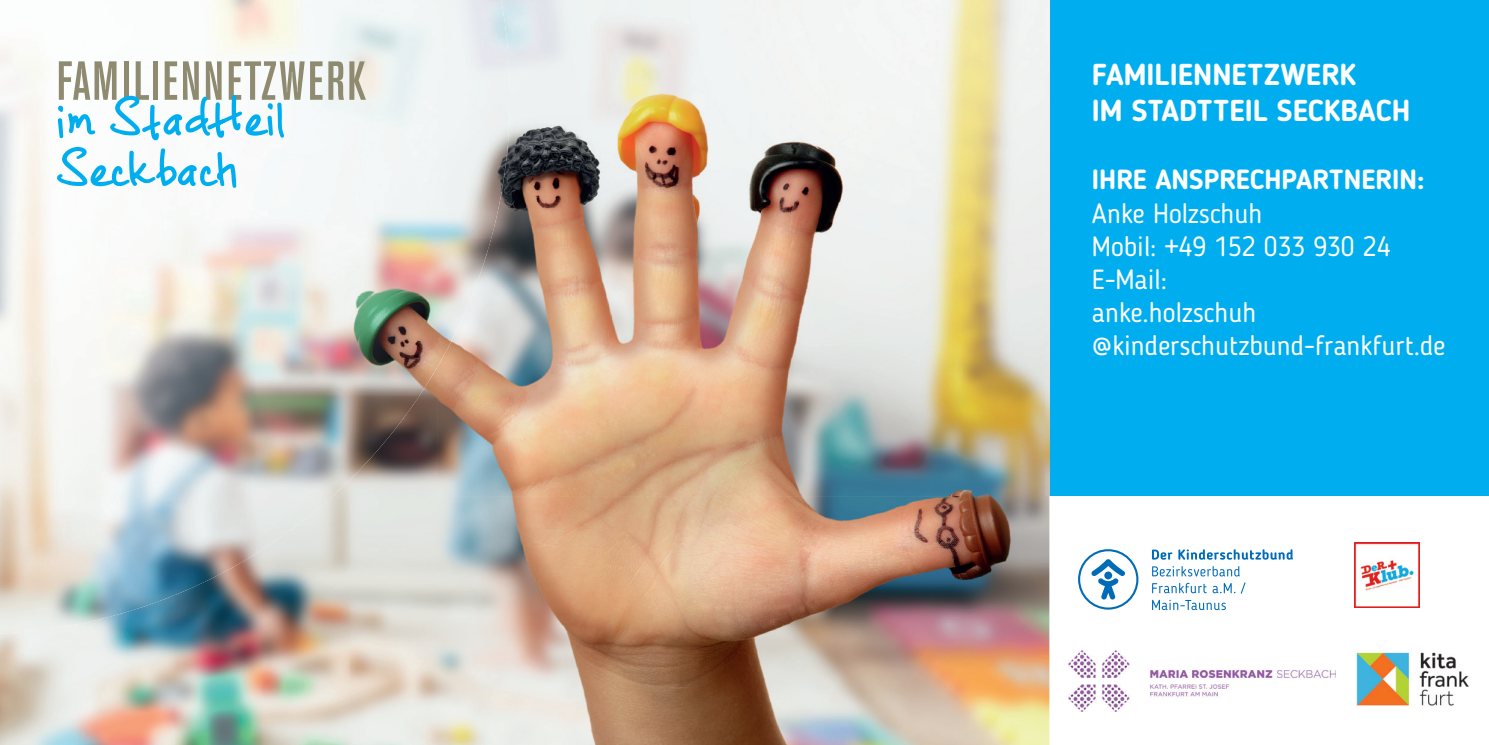
<style>
.page{position:relative;width:1489px;height:745px;background:#fff}
.page>*{position:absolute;margin:0;border:0;box-sizing:border-box;transform-origin:0 0}
.t1{font:700 30px/36px "Blogger Sans";color:#fff}
.t2{font:27.5px/33px "Blogger Sans";color:#fff}
.t3{font:700 27.5px "Blogger Sans";color:#fff}
</style>
<div class="page">
<div style="left:1045px;top:0;width:443px;height:495px;background:#00aeef"></div>
<img style="left:491px;top:0;width:470px;height:248px">
<img style="left:961px;top:0;width:88px;height:744px">
<img style="left:437px;top:248px;width:525px;height:496px">
<img style="left:350px;top:396px;width:87px;height:348px">
<img style="left:262px;top:554px;width:88px;height:190px">
<img style="left:175px;top:554px;width:87px;height:190px">
<img style="left:0;top:633px;width:175px;height:111px">
<img style="left:1045px;top:0;width:4px;height:495px">
<img style="left:0;top:237px;width:255px;height:396px">
<img style="left:255px;top:237px;width:236px;height:159px">
<img style="left:255px;top:395px;width:164px;height:159px">
<svg style="left:328px;top:61px;width:38px;height:39px"></svg>
<svg style="left:58px;top:61px;width:264px;height:79px"></svg>
<svg style="left:57px;top:147px;width:179px;height:41px"></svg>
<img style="left:1354px;top:542px;width:64px;height:65px">
<img style="left:1356px;top:652px;width:113px;height:54px">
<img style="left:1068px;top:650px;width:267px;height:61px">
<svg style="left:1078px;top:549px;width:60px;height:60px"></svg>
<svg style="left:1152px;top:549px;width:20px;height:10px"></svg>
<svg style="left:1178px;top:549px;width:114px;height:10px"></svg>
<svg style="left:1152px;top:566px;width:87px;height:10px"></svg>
<svg style="left:1152px;top:582px;width:54px;height:11px"></svg>
<svg style="left:1212px;top:582px;width:33px;height:11px"></svg>
<svg style="left:1152px;top:599px;width:73px;height:10px"></svg>
<p class="t1" style="left:1091px;top:56px;width:320px">FAMILIENNETZWERK<br>IM STADTTEIL SECKBACH</p>
<p class="t3" style="left:1091px;top:163px;width:334px">IHRE ANSPRECHPARTNERIN:</p>
<p class="t2" style="left:1091px;top:196px;width:355px">Anke Holzschuh<br>Mobil: +49 152 033 930 24<br>E-Mail:<br>anke.holzschuh @kinderschutzbund-frankfurt.de</p>
</div>
